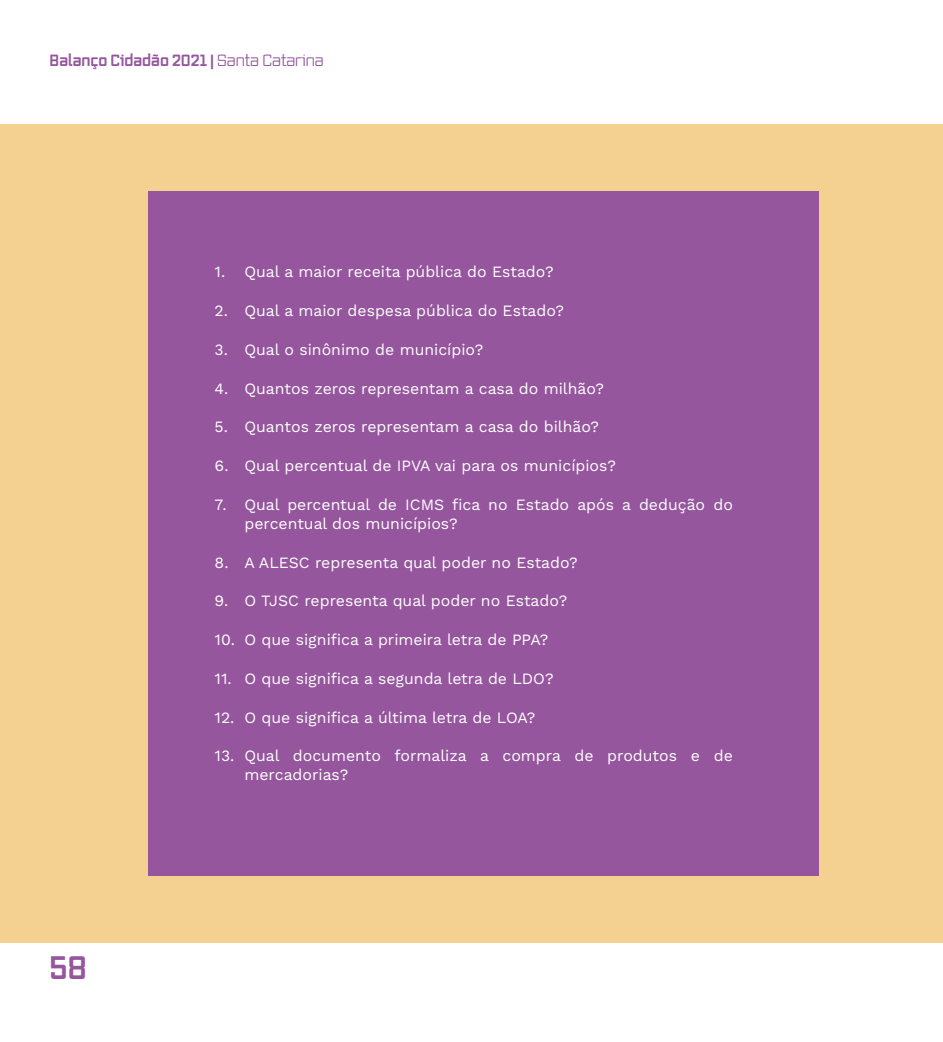
<style>
.page{position:relative;width:943px;height:1042px;background:#fff}
.page>*{position:absolute;margin:0;border:0;box-sizing:border-box;transform-origin:0 0}
.t1{font:700 31.5px "Vox";color:#95569e}
.t2{font:15.75px/18.9px "Work Sans";color:#fff}
.t3{font:700 15.75px "Vox";color:#95569e}
.s1{font-weight:400}
</style>
<div class="page">
<div style="left:0;top:124px;width:943px;height:819px;background:#f4d091"></div>
<div style="left:149px;top:191px;width:670px;height:685px;background:#95569e"></div>
<p class="t3" style="left:50px;top:50px;width:276px">Balanço Cidadão 2021 | <span class="s1">Santa Catarina</span></p>
<h1 class="t1" style="left:50px;top:946px;width:39px">58</h1>
<p class="t2" style="left:215px;top:263px;width:340px">1. Qual a maior receita pública do Estado?</p>
<p class="t2" style="left:215px;top:302px;width:351px">2. Qual a maior despesa pública do Estado?</p>
<p class="t2" style="left:215px;top:341px;width:270px">3. Qual o sinônimo de município?</p>
<p class="t2" style="left:215px;top:379px;width:391px">4. Quantos zeros representam a casa do milhão?</p>
<p class="t2" style="left:215px;top:418px;width:386px">5. Quantos zeros representam a casa do bilhão?</p>
<p class="t2" style="left:215px;top:457px;width:403px">6. Qual percentual de IPVA vai para os municípios?</p>
<p class="t2" style="left:244px;top:496px;width:490px;text-indent:-30px">7. Qual percentual de ICMS fica no Estado após a dedução do percentual dos municípios?</p>
<p class="t2" style="left:215px;top:553px;width:365px">8. A ALESC representa qual poder no Estado?</p>
<p class="t2" style="left:215px;top:592px;width:354px">9. O TJSC representa qual poder no Estado?</p>
<p class="t2" style="left:215px;top:631px;width:335px">10. O que significa a primeira letra de PPA?</p>
<p class="t2" style="left:215px;top:670px;width:340px">11. O que significa a segunda letra de LDO?</p>
<p class="t2" style="left:215px;top:708px;width:322px">12. O que significa a última letra de LOA?</p>
<p class="t2" style="left:244px;top:747px;width:490px;text-indent:-30px">13. Qual documento formaliza a compra de produtos e de mercadorias?</p>
</div>
